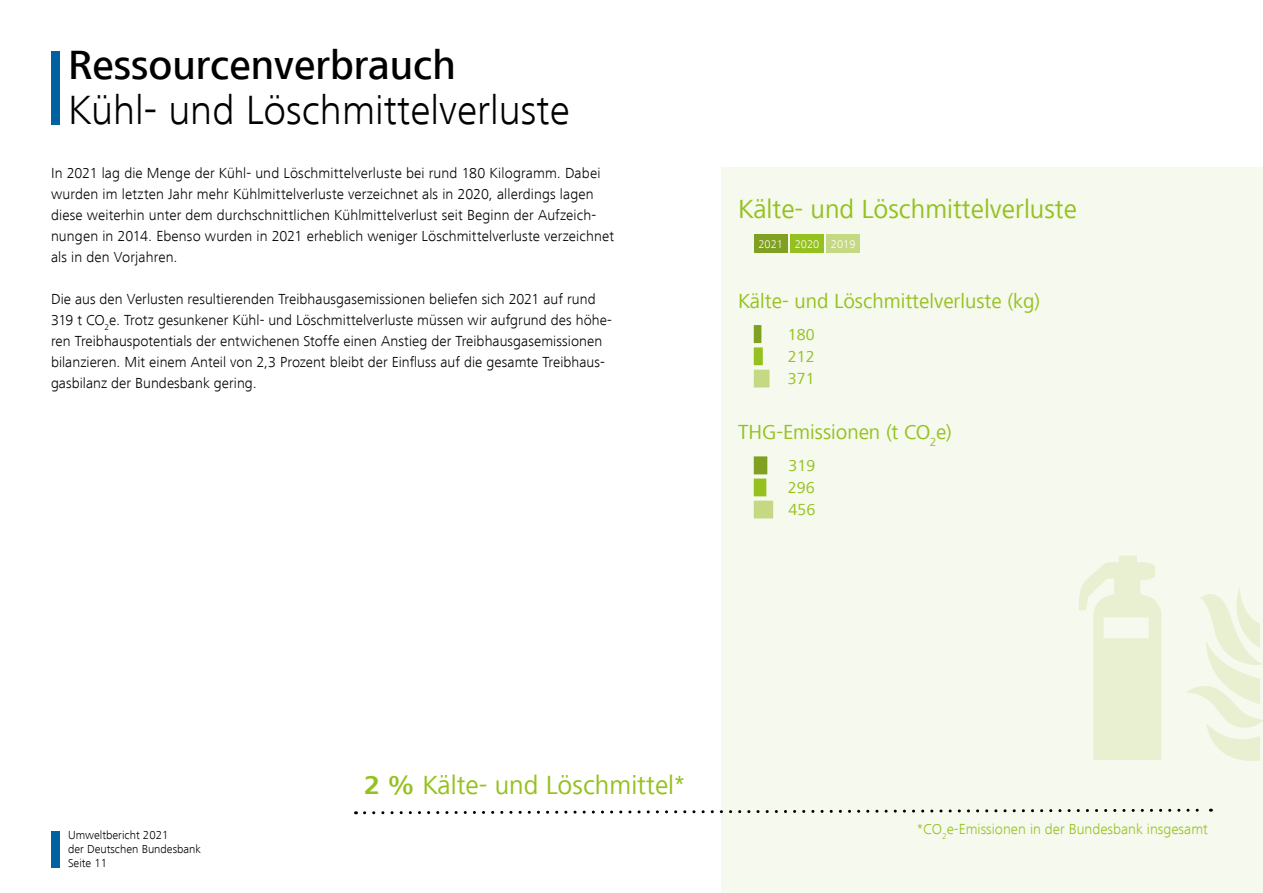
<style>
.page{position:relative;width:1263px;height:893px;background:#fff}
.page>*{position:absolute;margin:0;border:0;box-sizing:border-box;transform-origin:0 0}
.t1{font:300 42px "Frutiger Next LTCE";color:#000}
.t2{font:500 42px "Frutiger Next LTCE";color:#000}
.t3{font:27px "Frutiger Next LTCE";color:#95c11f}
.t4{font:21px "Frutiger Next LTCE";color:#95c11f}
.t5{font:16.5px/22.2px "Frutiger Next LTCE";color:#95c11f}
.t6{font:300 15px/21px "Frutiger Next LTCE";letter-spacing:.005em;color:#000}
.t7{font:300 15px "Frutiger Next LTCE";color:#95c11f}
.t8{font:300 12px/14.4px "Frutiger Next LTCE";color:#000}
.t9{font:300 11.55px "Frutiger Next LTCE";color:#fff}
.s1{font-weight:700}
</style>
<div class="page">
<div style="left:51px;top:831px;width:9px;height:36px;background:#0061a1"></div>
<div style="left:51px;top:51px;width:9px;height:73px;background:#0061a1"></div>
<div style="left:721px;top:168px;width:542px;height:725px;background:#f6f9ed"></div>
<div style="left:754px;top:370px;width:15px;height:17px;background:#c5d984"></div>
<div style="left:754px;top:325px;width:7px;height:18px;background:#80a022"></div>
<div style="left:754px;top:347px;width:9px;height:18px;background:#95c11f"></div>
<div style="left:754px;top:501px;width:19px;height:17px;background:#c5d984"></div>
<div style="left:754px;top:456px;width:13px;height:18px;background:#80a022"></div>
<div style="left:754px;top:479px;width:12px;height:17px;background:#95c11f"></div>
<div style="left:754px;top:235px;width:34px;height:18px;background:#80a022"></div>
<div style="left:826px;top:235px;width:34px;height:18px;background:#c5d984"></div>
<div style="left:790px;top:235px;width:34px;height:18px;background:#95c11f"></div>
<svg style="left:1186px;top:588px;width:77px;height:173px"></svg>
<svg style="left:1079px;top:556px;width:82px;height:204px"></svg>
<svg style="left:355px;top:808px;width:856px;height:7px"></svg>
<h1 class="t2" style="left:68px;top:41px;width:389px">Ressourcenverbrauch</h1>
<h1 class="t1" style="left:68px;top:86px;width:503px">Kühl- und Löschmittelverluste</h1>
<p class="t6" style="left:51px;top:162px;width:565px">In 2021 lag die Menge der Kühl- und Löschmittelverluste bei rund 180 Kilogramm. Dabei wurden im letzten Jahr mehr Kühlmittelverluste verzeichnet als in 2020, allerdings lagen diese weiterhin unter dem durchschnittlichen Kühlmittelverlust seit Beginn der Aufzeich&shy;nungen in 2014. Ebenso wurden in 2021 erheblich weniger Löschmittelverluste verzeichnet als in den Vorjahren.</p>
<p class="t6" style="left:51px;top:288px;width:562px">Die aus den Verlusten resultierenden Treibhausgasemissionen beliefen sich 2021 auf rund 319 t CO<sub>2</sub>e. Trotz gesunkener Kühl- und Löschmittelverluste müssen wir aufgrund des höhe&shy;ren Treibhauspotentials der entwichenen Stoffe einen Anstieg der Treibhausgasemissionen bilanzieren. Mit einem Anteil von 2,3 Prozent bleibt der Einfluss auf die gesamte Treibhaus&shy;gasbilanz der Bundesbank gering.</p>
<h3 class="t4" style="left:738px;top:290px;width:303px">Kälte- und Löschmittelverluste (kg)</h3>
<h3 class="t4" style="left:738px;top:420px;width:215px">THG-Emissionen (t CO<sub>2</sub>e)</h3>
<h2 class="t3" style="left:738px;top:194px;width:340px">Kälte- und Löschmittelverluste</h2>
<p class="t9" style="left:758px;top:238px;width:99px">2021 2020 2019</p>
<p class="t5" style="left:788px;top:323px;width:28px">180<br>212</p>
<p class="t5" style="left:788px;top:368px;width:28px">371</p>
<p class="t8" style="left:68px;top:828px;width:135px">Umweltbericht 2021<br>der Deutschen Bundesbank<br>Seite 11</p>
<h2 class="t3" style="left:364px;top:770px;width:322px"><span class="s1">2 %</span> Kälte- und Löschmittel*</h2>
<p class="t5" style="left:788px;top:454px;width:28px">319</p>
<p class="t5" style="left:788px;top:499px;width:28px">456</p>
<p class="t5" style="left:788px;top:476px;width:28px">296</p>
<p class="t7" style="left:917px;top:820px;width:292px">*CO<sub>2</sub>e-Emissionen in der Bundesbank insgesamt</p>
</div>
